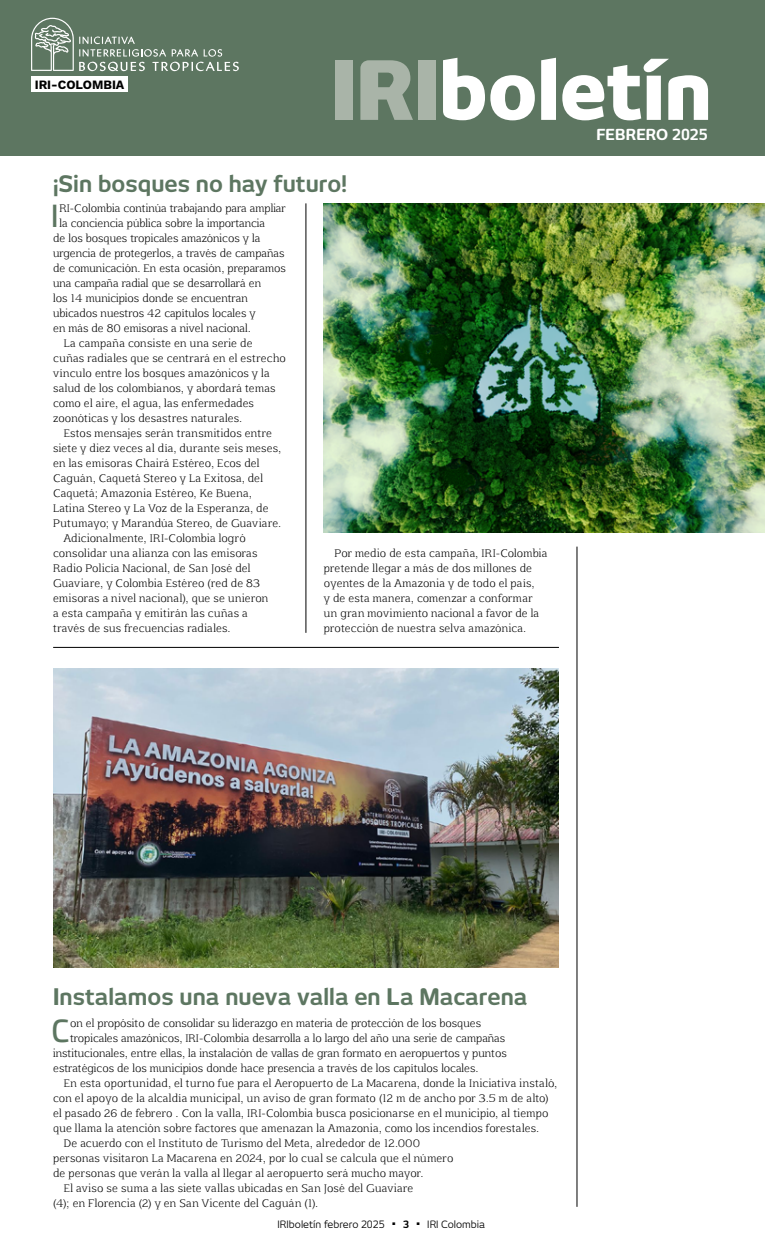
<style>
.page{position:relative;width:765px;height:1260px;background:#fff}
.page>*{position:absolute;margin:0;border:0;box-sizing:border-box;transform-origin:0 0}
.t1{font:800 80.12px "New June";color:#fff}
.t2{font:500 32.38px "Exo 2";color:#5d7661}
.t3{font:700 22.5px "New June";color:#5d7661}
.t4{font:700 15px "New June";letter-spacing:.01em;color:#fff}
.t5{font:700 12.5px "Work Sans";color:#000}
.t6{font:10.62px/15px "Aftaserif";letter-spacing:.02em;color:#000}
.t7{font:10.62px "Aftaserif";letter-spacing:.04em;color:#000}
.t8{font:10px "New June";color:#000}
.t9{font:700 10px "New June";color:#000}
.s1{color:#a9b4a8}
</style>
<div class="page">
<div style="left:0;top:0;width:765px;height:156px;background:#5d7661"></div>
<div style="left:31px;top:77px;width:97px;height:15px;background:#fff"></div>
<svg style="left:31px;top:18px;width:208px;height:53px"></svg>
<hr style="left:306px;top:203px;width:1px;height:430px;background:#000">
<hr style="left:577px;top:547px;width:1px;height:660px;background:#000">
<hr style="left:53px;top:647px;width:506px;height:1px;background:#000">
<img style="left:324px;top:203px;width:441px;height:330px">
<img style="left:53px;top:669px;width:506px;height:298px">
<p class="t5" style="left:35px;top:77px;width:91px">IRI-COLOMBIA</p>
<h1 class="t1" style="left:331px;top:43px;width:382px"><span class="s1">IRI</span>boletín</h1>
<h3 class="t4" style="left:596px;top:126px;width:113px">FEBRERO 2025</h3>
<h3 class="t3" style="left:53px;top:171px;width:295px">¡Sin bosques no hay futuro!</h3>
<h2 class="t2" style="left:50px;top:197px;width:10px">I</h2>
<p class="t6" style="left:59px;top:201px;width:228px">RI-Colombia continúa trabajando para ampliar</p>
<p class="t6" style="left:59px;top:216px;width:207px">la conciencia pública sobre la importancia</p>
<p class="t6" style="left:53px;top:231px;width:208px">de los bosques tropicales amazónicos y la</p>
<p class="t6" style="left:53px;top:246px;width:233px">urgencia de protegerlos, a través de campañas</p>
<p class="t6" style="left:53px;top:261px;width:234px">de comunicación. En esta ocasión, preparamos</p>
<p class="t6" style="left:53px;top:276px;width:209px">una campaña radial que se desarrollará en</p>
<p class="t6" style="left:53px;top:291px;width:196px">los 14 municipios donde se encuentran</p>
<p class="t6" style="left:53px;top:306px;width:204px">ubicados nuestros 42 capítulos locales y</p>
<p class="t6" style="left:53px;top:321px;width:199px">en más de 80 emisoras a nivel nacional.</p>
<p class="t6" style="left:64px;top:336px;width:190px">La campaña consiste en una serie de</p>
<p class="t6" style="left:53px;top:351px;width:234px">cuñas radiales que se centrará en el estrecho</p>
<p class="t6" style="left:53px;top:366px;width:218px">vínculo entre los bosques amazónicos y la</p>
<p class="t6" style="left:53px;top:381px;width:224px">salud de los colombianos, y abordará temas</p>
<p class="t6" style="left:53px;top:396px;width:202px">como el aire, el agua, las enfermedades</p>
<p class="t6" style="left:53px;top:411px;width:191px">zoonóticas y los desastres naturales.</p>
<p class="t6" style="left:64px;top:426px;width:210px">Estos mensajes serán transmitidos entre</p>
<p class="t6" style="left:53px;top:441px;width:229px">siete y diez veces al día, durante seis meses,</p>
<p class="t6" style="left:53px;top:456px;width:208px">en las emisoras Chairá Estéreo, Ecos del</p>
<p class="t6" style="left:53px;top:471px;width:211px">Caguán, Caquetá Stereo y La Exitosa, del</p>
<p class="t6" style="left:53px;top:486px;width:200px">Caquetá; Amazonia Estéreo, Ke Buena,</p>
<p class="t6" style="left:53px;top:501px;width:217px">Latina Stereo y La Voz de la Esperanza, de</p>
<p class="t6" style="left:53px;top:516px;width:229px">Putumayo; y Marandúa Stereo, de Guaviare.</p>
<p class="t6" style="left:64px;top:531px;width:183px">Adicionalmente, IRI-Colombia logró</p>
<p class="t6" style="left:53px;top:546px;width:206px">consolidar una alianza con las emisoras</p>
<p class="t6" style="left:53px;top:561px;width:199px">Radio Policía Nacional, de San José del</p>
<p class="t6" style="left:53px;top:576px;width:208px">Guaviare, y Colombia Estéreo (red de 83</p>
<p class="t6" style="left:53px;top:591px;width:217px">emisoras a nivel nacional), que se unieron</p>
<p class="t7" style="left:53px;top:607px;width:196px">a esta campaña y emitirán las cuñas a</p>
<p class="t6" style="left:53px;top:621px;width:179px">través de sus frecuencias radiales.</p>
<p class="t6" style="left:324px;top:545px;width:225px;text-indent:11px">Por medio de esta campaña, IRI-Colombia pretende llegar a más de dos millones de oyentes de la Amazonia y de todo el país,<br>y de esta manera, comenzar a conformar un gran movimiento nacional a favor de la protección de nuestra selva amazónica.</p>
<h3 class="t3" style="left:53px;top:983px;width:476px">Instalamos una nueva valla en La Macarena</h3>
<h2 class="t2" style="left:51px;top:1011px;width:20px">C</h2>
<p class="t6" style="left:70px;top:1015px;width:412px">on el propósito de consolidar su liderazgo en materia de protección de los bosques</p>
<p class="t6" style="left:70px;top:1030px;width:436px">tropicales amazónicos, IRI-Colombia desarrolla a lo largo del año una serie de campañas</p>
<p class="t6" style="left:53px;top:1045px;width:455px">institucionales, entre ellas, la instalación de vallas de gran formato en aeropuertos y puntos</p>
<p class="t6" style="left:53px;top:1060px;width:427px">estratégicos de los municipios donde hace presencia a través de los capítulos locales.</p>
<p class="t6" style="left:64px;top:1075px;width:495px">En esta oportunidad, el turno fue para el Aeropuerto de La Macarena, donde la Iniciativa instaló,</p>
<p class="t6" style="left:53px;top:1090px;width:497px">con el apoyo de la alcaldía municipal, un aviso de gran formato (12 m de ancho por 3.5 m de alto)</p>
<p class="t6" style="left:53px;top:1105px;width:497px">el pasado 26 de febrero . Con la valla, IRI-Colombia busca posicionarse en el municipio, al tiempo</p>
<p class="t6" style="left:53px;top:1120px;width:487px">que llama la atención sobre factores que amenazan la Amazonia, como los incendios forestales.</p>
<p class="t6" style="left:64px;top:1135px;width:358px">De acuerdo con el Instituto de Turismo del Meta, alrededor de 12.000</p>
<p class="t6" style="left:53px;top:1150px;width:402px">personas visitaron La Macarena en 2024, por lo cual se calcula que el número</p>
<p class="t6" style="left:53px;top:1165px;width:372px">de personas que verán la valla al llegar al aeropuerto será mucho mayor.</p>
<p class="t6" style="left:64px;top:1180px;width:351px">El aviso se suma a las siete vallas ubicadas en San José del Guaviare</p>
<p class="t6" style="left:53px;top:1195px;width:266px">(4); en Florencia (2) y en San Vicente del Caguán (1).</p>
<p class="t8" style="left:278px;top:1219px;width:109px">IRIboletín febrero 2025</p>
<p class="t9" style="left:392px;top:1219px;width:18px">■ 3</p>
<p class="t8" style="left:417px;top:1219px;width:70px">■ IRI Colombia</p>
</div>
